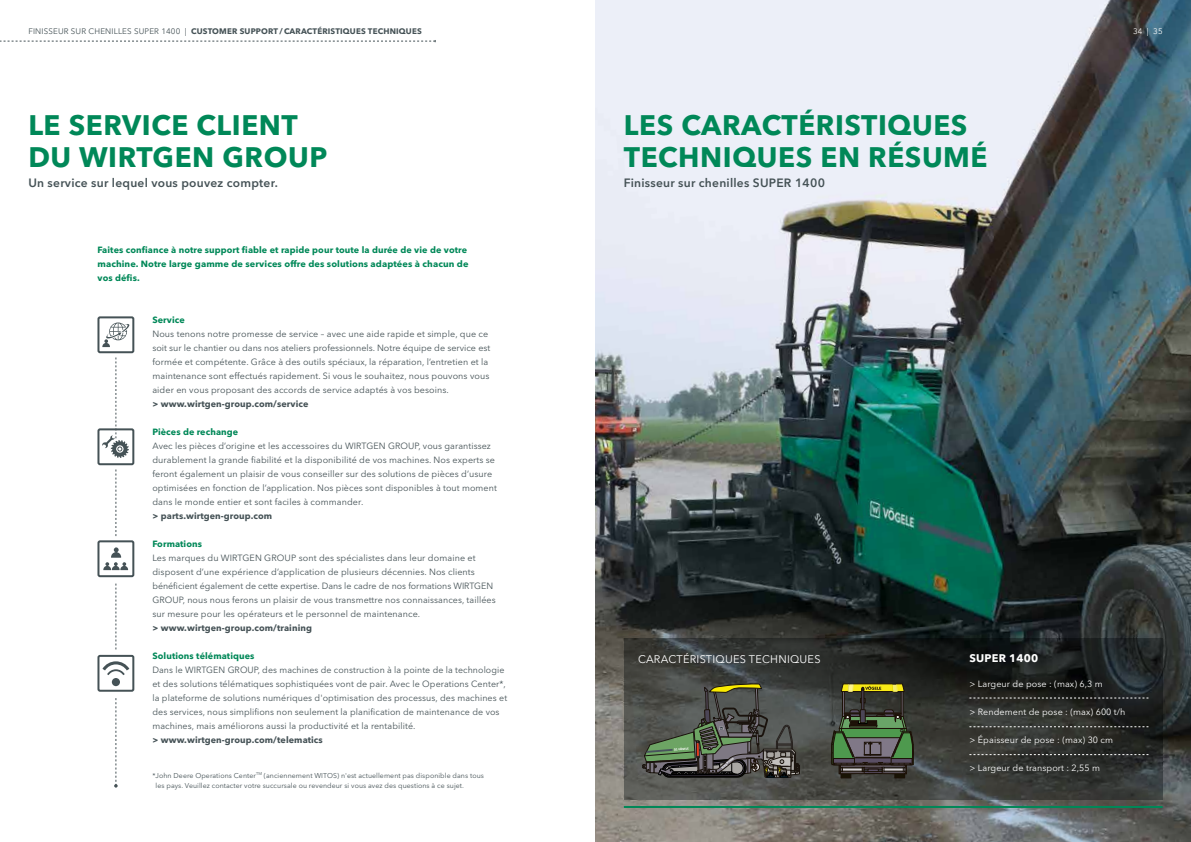
<style>
.page{position:relative;width:1191px;height:842px;background:#fff}
.page>*{position:absolute;margin:0;border:0;box-sizing:border-box;transform-origin:0 0}
.t1{font:700 28px/32px "Avenir Next LT Pro";letter-spacing:.02em;color:#008858}
.t2{font:600 12px "Avenir Next LT Pro";letter-spacing:.02em;color:#455256}
.t3{font:11px "Avenir Next LT Pro";letter-spacing:.02em;color:#fff}
.t4{font:700 11px "Avenir Next LT Pro";letter-spacing:.02em;color:#fff}
.t5{font:9px/14px "Avenir Next LT Pro";letter-spacing:.01em;color:#455256}
.t6{font:700 9px/14px "Avenir Next LT Pro";letter-spacing:.01em;color:#008858}
.t7{font:700 9px "Avenir Next LT Pro";letter-spacing:.01em;color:#455256}
.t8{font:9px "Avenir Next LT Pro";letter-spacing:.01em;color:#fff}
.t9{font:700 8px "Avenir Next LT Pro";letter-spacing:.02em;color:#455256}
.t10{font:8px "Avenir Next LT Pro";color:#fff}
.t11{font:7px/10px "Avenir Next LT Pro";letter-spacing:.01em;color:#455256}
.t12{font:700 2.8px "Avenir Next LT Pro";color:#fff}
.s1{font-weight:400}
</style>
<div class="page">
<img style="left:595px;top:0;width:596px;height:842px">
<hr style="left:624px;top:806px;width:538px;height:2px;background:#008858">
<svg style="left:624px;top:638px;width:538px;height:161px;background:#323532"></svg>
<svg style="left:642px;top:684px;width:157px;height:93px;background:#52554c"></svg>
<div style="left:841px;top:772px;width:10px;height:6px;background:#191405"></div>
<div style="left:894px;top:772px;width:10px;height:6px;background:#191405"></div>
<div style="left:894px;top:772px;width:10px;height:6px;border:1px solid #1c1107"></div>
<svg style="left:831px;top:684px;width:82px;height:90px;background:#4d573e"></svg>
<svg style="left:969px;top:698px;width:179px;height:1px"></svg>
<svg style="left:969px;top:726px;width:179px;height:1px"></svg>
<svg style="left:969px;top:754px;width:179px;height:1px"></svg>
<svg style="left:0;top:40px;width:436px;height:2px"></svg>
<svg style="left:102px;top:322px;width:28px;height:25px"></svg>
<div style="left:97px;top:316px;width:37px;height:37px;border:2px solid #455256;border-radius:2px"></div>
<div style="left:97px;top:428px;width:37px;height:37px;border:2px solid #455256;border-radius:2px"></div>
<svg style="left:103px;top:547px;width:25px;height:23px"></svg>
<div style="left:97px;top:540px;width:37px;height:37px;border:2px solid #455256;border-radius:2px"></div>
<div style="left:97px;top:655px;width:37px;height:37px;border:2px solid #455256;border-radius:2px"></div>
<div style="left:112px;top:678px;width:8px;height:8px;background:#455256;border-radius:50%"></div>
<svg style="left:102px;top:661px;width:27px;height:14px"></svg>
<svg style="left:102px;top:357px;width:27px;height:101px"></svg>
<svg style="left:116px;top:469px;width:1px;height:67px"></svg>
<svg style="left:116px;top:584px;width:1px;height:65px"></svg>
<svg style="left:114px;top:698px;width:4px;height:90px"></svg>
<p class="t9" style="left:28px;top:27px;width:395px"><span class="s1">FINISSEUR SUR CHENILLES SUPER 1400 |</span> CUSTOMER SUPPORT/CARACTÉRISTIQUES TECHNIQUES</p>
<h1 class="t1" style="left:28px;top:108px;width:300px">LE SERVICE CLIENT<br>DU WIRTGEN GROUP</h1>
<h2 class="t2" style="left:28px;top:175px;width:251px">Un service sur lequel vous pouvez compter.</h2>
<p class="t6" style="left:97px;top:243px;width:372px">Faites confiance à notre support fiable et rapide pour toute la durée de vie de votre machine. Notre large gamme de services offre des solutions adaptées à chacun de vos défis.</p>
<p class="t6" style="left:152px;top:313px;width:34px">Service</p>
<p class="t5" style="left:152px;top:327px;width:339px">Nous tenons notre promesse de service – avec une aide rapide et simple, que ce soit sur le chantier ou dans nos ateliers professionnels. Notre équipe de service est formée et compétente. Grâce à des outils spéciaux, la réparation, l’entretien et la maintenance sont effectués rapidement. Si vous le souhaitez, nous pouvons vous aider en vous proposant des accords de service adaptés à vos besoins.</p>
<p class="t7" style="left:152px;top:398px;width:158px">&gt; www.wirtgen-group.com/service</p>
<p class="t6" style="left:152px;top:425px;width:87px">Pièces de rechange</p>
<p class="t5" style="left:152px;top:439px;width:346px">Avec les pièces d’origine et les accessoires du WIRTGEN GROUP, vous garantissez durablement la grande fiabilité et la disponibilité de vos machines. Nos experts se feront également un plaisir de vous conseiller sur des solutions de pièces d’usure optimisées en fonction de l’application. Nos pièces sont disponibles à tout moment dans le monde entier et sont faciles à commander.</p>
<p class="t7" style="left:152px;top:510px;width:121px">&gt; parts.wirtgen-group.com</p>
<p class="t6" style="left:152px;top:537px;width:51px">Formations</p>
<p class="t5" style="left:152px;top:551px;width:345px">Les marques du WIRTGEN GROUP sont des spécialistes dans leur domaine et disposent d’une expérience d’application de plusieurs décennies. Nos clients bénéficient également de cette expertise. Dans le cadre de nos formations WIRTGEN GROUP, nous nous ferons un plaisir de vous transmettre nos connaissances, taillées sur mesure pour les opérateurs et le personnel de maintenance.</p>
<p class="t7" style="left:152px;top:622px;width:161px">&gt; www.wirtgen-group.com/training</p>
<p class="t6" style="left:152px;top:649px;width:103px">Solutions télématiques</p>
<p class="t5" style="left:152px;top:663px;width:356px">Dans le WIRTGEN GROUP, des machines de construction à la pointe de la technologie et des solutions télématiques sophistiquées vont de pair. Avec le Operations Center*, la plateforme de solutions numériques d'optimisation des processus, des machines et des services, nous simplifions non seulement la planification de maintenance de vos machines, mais améliorons aussi la productivité et la rentabilité.</p>
<p class="t7" style="left:152px;top:734px;width:172px">&gt; www.wirtgen-group.com/telematics</p>
<p class="t11" style="left:156px;top:770px;width:330px;text-indent:-3px">*John Deere Operations Center<sup>TM</sup> (anciennement WITOS) n'est actuellement pas disponible dans tous les pays. Veuillez contacter votre succursale ou revendeur si vous avez des questions à ce sujet.</p>
<h1 class="t1" style="left:624px;top:108px;width:365px">LES CARACTÉRISTIQUES<br>TECHNIQUES EN RÉSUMÉ</h1>
<h2 class="t2" style="left:624px;top:175px;width:203px">Finisseur sur chenilles SUPER 1400</h2>
<p class="t10" style="left:1133px;top:27px;width:31px">34 | 35</p>
<p class="t3" style="left:638px;top:653px;width:184px">CARACTÉRISTIQUES TECHNIQUES</p>
<p class="t12" style="left:720px;top:767px;width:17px;rotate:-40deg">SUPER 1400</p>
<p class="t12" style="left:721px;top:767px;width:17px;rotate:-40deg">SUPER 1400</p>
<p class="t4" style="left:969px;top:652px;width:70px">SUPER 1400</p>
<p class="t8" style="left:969px;top:678px;width:135px">&gt; Largeur de pose : (max) 6,3 m</p>
<p class="t8" style="left:969px;top:706px;width:158px">&gt; Rendement de pose : (max) 600 t/h</p>
<p class="t8" style="left:969px;top:734px;width:145px">&gt; Épaisseur de pose : (max) 30 cm</p>
<p class="t8" style="left:969px;top:762px;width:132px">&gt; Largeur de transport : 2,55 m</p>
</div>
